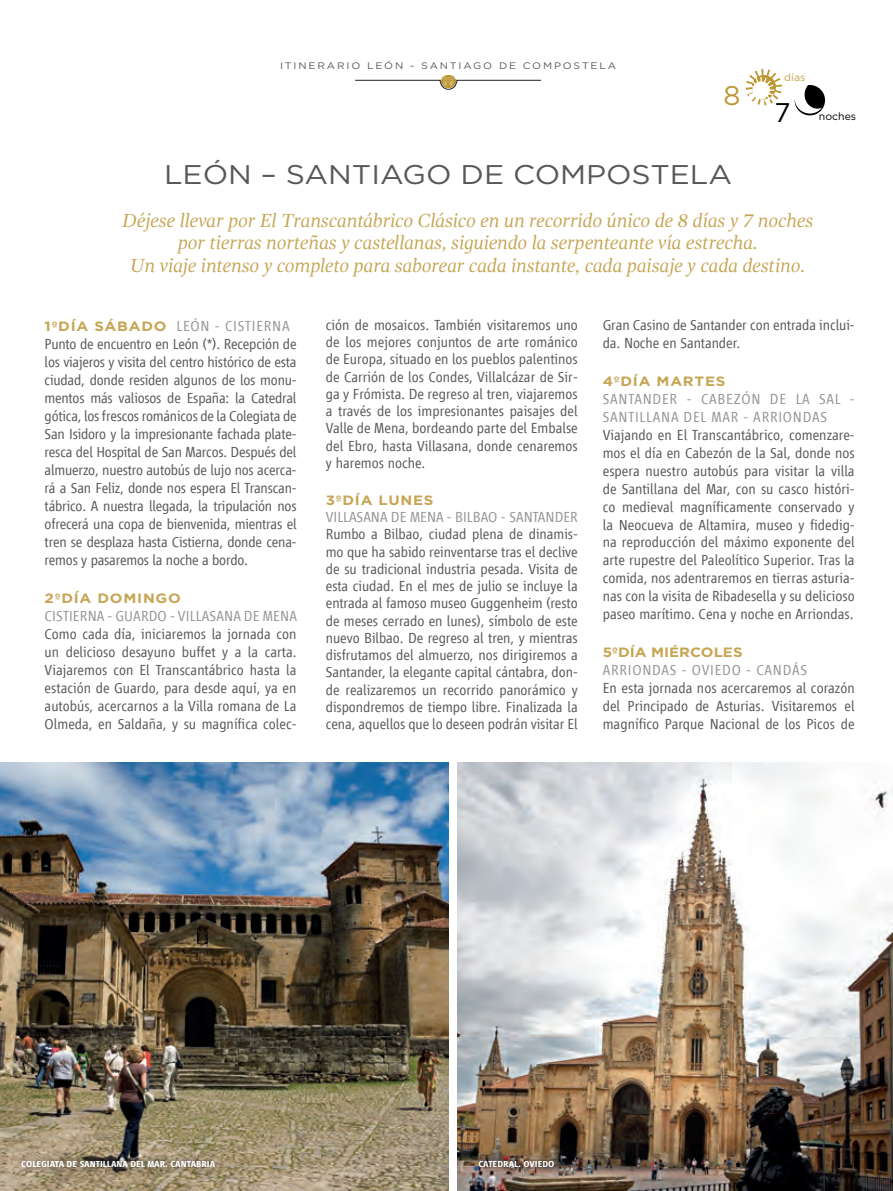
<style>
.page{position:relative;width:893px;height:1191px;background:#fff}
.page>*{position:absolute;margin:0;border:0;box-sizing:border-box;transform-origin:0 0}
.t1{font:27px "Gotham";color:#57585a;scale:1.11 1}
.t2{font:27px "Gotham";color:#bb9632}
.t3{font:27px "Gotham";color:#000}
.t4{font:italic 19.5px/22.5px "Gandhi Serif";letter-spacing:-.01em;color:#c6a654;text-align:center}
.t5{font:300 15px/18px "Renfe Vialog";color:#57585a;text-align:justify}
.t6{font:300 15px/18px "Renfe Vialog";letter-spacing:.05em;color:#939598}
.t7{font:300 15px "Renfe Vialog";letter-spacing:.01em;color:#939598}
.t8{font:300 15px "Renfe Vialog";color:#939598}
.t9{font:700 13.5px "Gotham";letter-spacing:.05em;color:#c6a654;scale:1.11 1}
.t10{font:700 13.5px "Gotham";color:#c6a654;scale:1.11 1}
.t11{font:10.5px "Gotham";color:#000}
.t12{font:10.5px "Gotham";color:#c4a24a}
.t13{font:9.45px "Gotham";letter-spacing:.175em;color:#57585a;scale:1.11 1}
._05_PIE_DE_FOTO{font:700 9px "Renfe Vialog";color:#fff}
.s1{font-family:"Gotham";font-weight:700;font-size:13.5px;color:#c6a654}
</style>
<div class="page">
<img style="left:0;top:762px;width:449px;height:429px">
<img style="left:457px;top:762px;width:436px;height:429px">
<div style="left:14px;top:1153px;width:209px;height:22px;background:#231f20;opacity:.75"></div>
<div style="left:471px;top:1153px;width:91px;height:22px;background:#231f20;opacity:.75"></div>
<svg style="left:746px;top:69px;width:36px;height:36px"></svg>
<svg style="left:795px;top:85px;width:30px;height:30px"></svg>
<svg style="left:355px;top:75px;width:186px;height:15px"></svg>
<p class="t13" style="left:280px;top:59px;width:304px">ITINERARIO LEÓN - SANTIAGO DE COMPOSTELA</p>
<p class="t2" style="left:723px;top:78px;width:19px">8</p>
<p class="t12" style="left:784px;top:71px;width:23px">días</p>
<p class="t3" style="left:774px;top:96px;width:18px">7</p>
<p class="t11" style="left:819px;top:109px;width:39px">noches</p>
<p class="t1" style="left:164px;top:157px;width:513px">LEÓN – SANTIAGO DE COMPOSTELA</p>
<p class="t4" style="left:122px;top:209px;width:693px">Déjese llevar por El Transcantábrico Clásico en un recorrido único de 8 días y 7 noches por tierras norteñas y castellanas, siguiendo la serpenteante vía estrecha.</p>
<p class="t4" style="left:130px;top:254px;width:677px">Un viaje intenso y completo para saborear cada instante, cada paisaje y cada destino.</p>
<p class="t6" style="left:45px;top:317px;width:247px"><span class="s1">1ºDÍA SÁBADO</span> LEÓN - CISTIERNA</p>
<p class="t5" style="left:45px;top:335px;width:253px">Punto de encuentro en León (*). Recepción de los viajeros y visita del centro histórico de esta ciudad, donde residen algunos de los monu&shy;mentos más valiosos de España: la Catedral gótica, los frescos románicos de la Colegiata de San Isidoro y la impresionante fachada plate&shy;resca del Hospital de San Marcos. Después del almuerzo, nuestro autobús de lujo nos acerca&shy;rá a San Feliz, donde nos espera El Transcan&shy;tábrico. A nuestra llegada, la tripulación nos ofrecerá una copa de bienvenida, mientras el tren se desplaza hasta Cistierna, donde cena&shy;remos y pasaremos la noche a bordo.</p>
<p class="t9" style="left:45px;top:589px;width:124px">2ºDÍA DOMINGO</p>
<p class="t7" style="left:45px;top:607px;width:254px">CISTIERNA - GUARDO - VILLASANA DE MENA</p>
<p class="t5" style="left:45px;top:625px;width:253px">Como cada día, iniciaremos la jornada con un delicioso desayuno buffet y a la carta.<br>Viajaremos con El Transcantábrico hasta la estación de Guardo, para desde aquí, ya en autobús, acercarnos a la Villa romana de La Olmeda, en Saldaña, y su magnífica colec-</p>
<p class="t5" style="left:326px;top:316px;width:253px;line-height:17.2px">ción de mosaicos. También visitaremos uno de los mejores conjuntos de arte románico de Europa, situado en los pueblos palentinos de Carrión de los Condes, Villalcázar de Sir&shy;ga y Frómista. De regreso al tren, viajaremos a través de los impresionantes paisajes del Valle de Mena, bordeando parte del Embalse del Ebro, hasta Villasana, donde cenaremos y haremos noche.</p>
<p class="t9" style="left:326px;top:491px;width:98px">3ºDÍA LUNES</p>
<p class="t8" style="left:326px;top:509px;width:253px">VILLASANA DE MENA - BILBAO - SANTANDER</p>
<p class="t5" style="left:326px;top:525px;width:253px;line-height:17.2px">Rumbo a Bilbao, ciudad plena de dinamis&shy;mo que ha sabido reinventarse tras el declive de su tradicional industria pesada. Visita de esta ciudad. En el mes de julio se incluye la entrada al famoso museo Guggenheim (resto de meses cerrado en lunes), símbolo de este nuevo Bilbao. De regreso al tren, y mientras disfrutamos del almuerzo, nos dirigiremos a Santander, la elegante capital cántabra, don&shy;de realizaremos un recorrido panorámico y dispondremos de tiempo libre. Finalizada la cena, aquellos que lo deseen podrán visitar El</p>
<p class="t5" style="left:603px;top:316px;width:253px">Gran Casino de Santander con entrada inclui&shy;da. Noche en Santander.</p>
<p class="t9" style="left:603px;top:372px;width:112px">4ºDÍA MARTES</p>
<p class="t6" style="left:603px;top:390px;width:253px">SANTANDER - CABEZÓN DE LA SAL -<br>SANTILLANA DEL MAR - ARRIONDAS</p>
<p class="t5" style="left:603px;top:426px;width:253px">Viajando en El Transcantábrico, comenzare&shy;mos el día en Cabezón de la Sal, donde nos espera nuestro autobús para visitar la villa de Santillana del Mar, con su casco históri&shy;co medieval magníficamente conservado y la Neocueva de Altamira, museo y fidedig&shy;na reproducción del máximo exponente del arte rupestre del Paleolítico Superior. Tras la comida, nos adentraremos en tierras asturia&shy;nas con la visita de Ribadesella y su delicioso paseo marítimo. Cena y noche en Arriondas.</p>
<p class="t10" style="left:603px;top:643px;width:127px">5ºDÍA MIÉRCOLES</p>
<p class="t6" style="left:603px;top:661px;width:206px">ARRIONDAS - OVIEDO - CANDÁS</p>
<p class="t5" style="left:603px;top:679px;width:253px">En esta jornada nos acercaremos al corazón del Principado de Asturias. Visitaremos el magnífico Parque Nacional de los Picos de</p>
<p class="_05_PIE_DE_FOTO" style="left:21px;top:1159px;width:196px">COLEGIATA DE SANTILLANA DEL MAR. CANTABRIA</p>
<p class="_05_PIE_DE_FOTO" style="left:478px;top:1159px;width:78px">CATEDRAL. OVIEDO</p>
</div>
